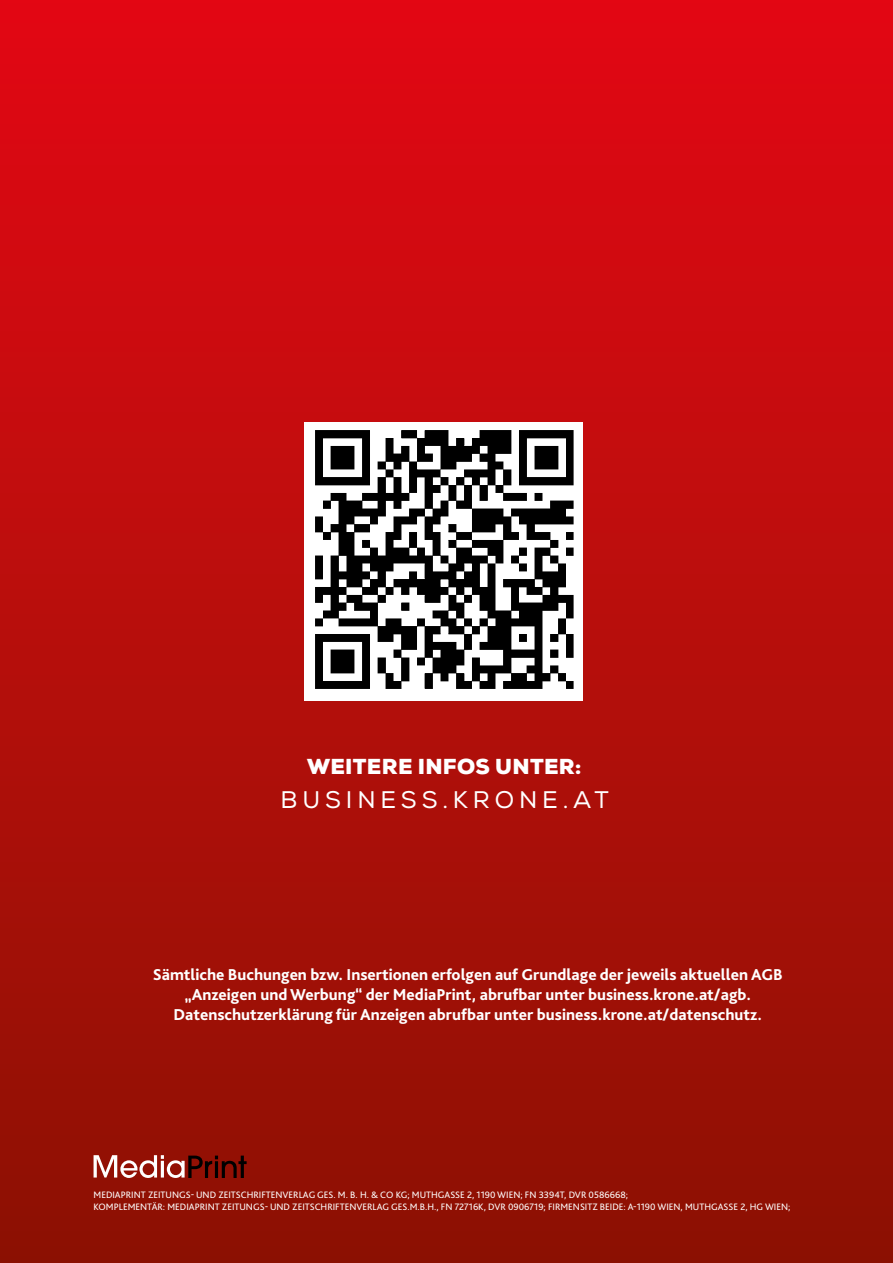
<style>
.page{position:relative;width:893px;height:1263px;background:#fff}
.page>*{position:absolute;margin:0;border:0;box-sizing:border-box;transform-origin:0 0}
.t1{font:24px "Nexa";letter-spacing:.205em;color:#fff}
.t2{font:900 21px "Nexa";letter-spacing:.015em;color:#fff}
.t3{font:800 16.5px/19.8px "Bliss Pro";color:#fff;text-align:center}
.t4{font:9.75px/11.7px "Bliss Pro";color:#fff}
</style>
<div class="page">
<div style="left:0;top:0;width:893px;height:1263px;background:linear-gradient(to bottom,#e30914,#8c1203)"></div>
<div style="left:305px;top:422px;width:278px;height:278px;background:#fff"></div>
<img style="left:315px;top:430px;width:259px;height:259px">
<svg style="left:94px;top:1155px;width:153px;height:23px"></svg>
<h2 class="t2" style="left:307px;top:752px;width:276px">WEITERE INFOS UNTER:</h2>
<h1 class="t1" style="left:280px;top:785px;width:330px">BUSINESS.KRONE.AT</h1>
<p class="t3" style="left:153px;top:964px;width:632px">Sämtliche Buchungen bzw. Insertionen erfolgen auf Grundlage der jeweils aktuellen AGB „Anzeigen und Werbung“ der MediaPrint, abrufbar unter business.krone.at/agb.<br>Datenschutzerklärung für Anzeigen abrufbar unter business.krone.at/datenschutz.</p>
<p class="t4" style="left:94px;top:1189px;width:698px">MEDIAPRINT ZEITUNGS- UND ZEITSCHRIFTENVERLAG GES. M. B. H. &amp; CO KG; MUTHGASSE 2, 1190 WIEN; FN 3394T, DVR 0586668;<br>KOMPLEMENTÄR: MEDIAPRINT ZEITUNGS- UND ZEITSCHRIFTENVERLAG GES.M.B.H., FN 72716K, DVR 0906719; FIRMENSITZ BEIDE: A-1190 WIEN, MUTHGASSE 2, HG WIEN;</p>
</div>
